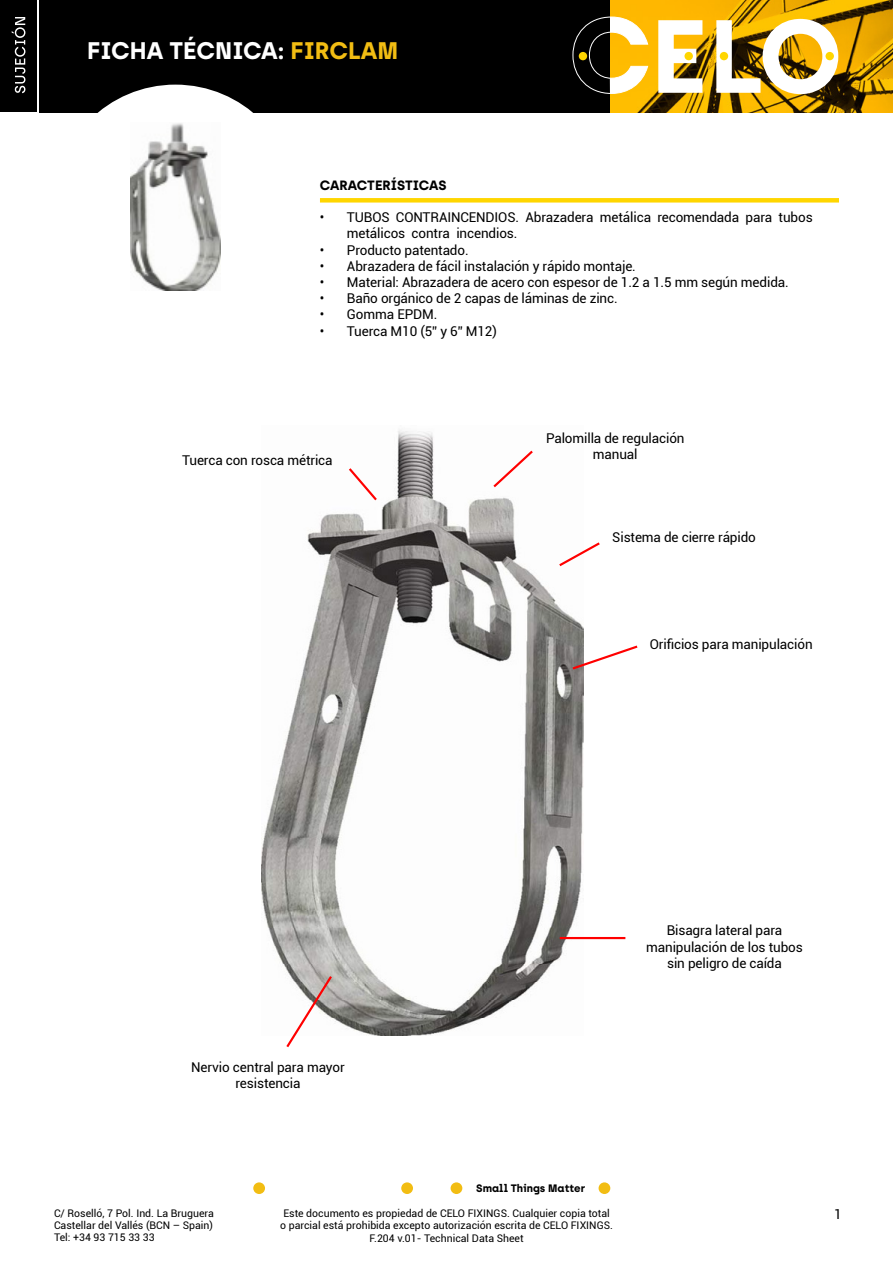
<style>
.page{position:relative;width:893px;height:1263px;background:#fff}
.page>*{position:absolute;margin:0;border:0;box-sizing:border-box;transform-origin:0 0}
.t1{font:700 24px "Archia";color:#fff}
.t2{font:13.5px/16.2px "Roboto";letter-spacing:-.01em;color:#000;text-align:center}
.t3{font:700 13.5px "Archia";color:#000}
.t4{font:700 10.8px "Archia";color:#000}
.t5{font:10.5px/12px "Roboto";color:#000;text-align:justify}
.s1{color:#f2bd13}
</style>
<div class="page">
<img style="left:610px;top:0;width:283px;height:113px">
<div style="left:39px;top:0;width:571px;height:113px;background:#000"></div>
<svg style="left:658px;top:20px;width:44px;height:73px"></svg>
<svg style="left:716px;top:19px;width:122px;height:75px"></svg>
<div style="left:720px;top:52px;width:8px;height:8px;background:#ffd600;border-radius:50%"></div>
<div style="left:825px;top:52px;width:9px;height:8px;background:#ffd600;border-radius:50%"></div>
<div style="left:684px;top:52px;width:9px;height:8px;background:#ffd600;border-radius:50%"></div>
<div style="left:54px;top:85px;width:243px;height:242px;background:#fff;border-radius:50%"></div>
<svg style="left:573px;top:17px;width:75px;height:77px"></svg>
<div style="left:320px;top:198px;width:519px;height:5px;background:#ffd600"></div>
<div style="left:0;top:0;width:37px;height:112px;background:#000"></div>
<svg style="left:12px;top:17px;width:13px;height:76px"></svg>
<div style="left:451px;top:1182px;width:11px;height:12px;background:#f2bd13;border-radius:50%"></div>
<div style="left:599px;top:1182px;width:11px;height:12px;background:#f2bd13;border-radius:50%"></div>
<div style="left:253px;top:1182px;width:12px;height:12px;background:#f2bd13;border-radius:50%"></div>
<div style="left:401px;top:1182px;width:12px;height:12px;background:#f2bd13;border-radius:50%"></div>
<img style="left:130px;top:123px;width:90px;height:167px">
<img style="left:261px;top:430px;width:323px;height:605px">
<hr style="left:560px;top:937px;width:65px;height:2px;background:#f00">
<svg style="left:284px;top:974px;width:50px;height:74px"></svg>
<svg style="left:570px;top:644px;width:68px;height:27px"></svg>
<svg style="left:557px;top:540px;width:43px;height:28px"></svg>
<svg style="left:491px;top:448px;width:44px;height:42px"></svg>
<svg style="left:347px;top:466px;width:32px;height:37px"></svg>
<h1 class="t1" style="left:87px;top:36px;width:312px">FICHA TÉCNICA: <span class="s1">FIRCLAM</span></h1>
<p class="t3" style="left:320px;top:177px;width:128px">CARACTERÍSTICAS</p>
<p class="t2" style="left:347px;top:209px;width:467px;text-align:left;text-indent:-27px">• TUBOS CONTRAINCENDIOS. Abrazadera metálica recomendada para tubos metálicos contra incendios.</p>
<p class="t2" style="left:320px;top:241px;width:150px">• Producto patentado.</p>
<p class="t2" style="left:320px;top:257px;width:317px">• Abrazadera de fácil instalación y rápido montaje.</p>
<p class="t2" style="left:320px;top:274px;width:470px">• Material: Abrazadera de acero con espesor de 1.2 a 1.5 mm según medida.</p>
<p class="t2" style="left:320px;top:290px;width:299px">• Baño orgánico de 2 capas de láminas de zinc.</p>
<p class="t2" style="left:320px;top:306px;width:119px">• Gomma EPDM.</p>
<p class="t2" style="left:320px;top:322px;width:178px">• Tuerca M10 (5” y 6” M12)</p>
<p class="t2" style="left:182px;top:452px;width:152px">Tuerca con rosca métrica</p>
<p class="t2" style="left:191px;top:1058px;width:155px">Nervio central para mayor resistencia</p>
<p class="t2" style="left:546px;top:429px;width:140px">Palomilla de regulación manual</p>
<p class="t2" style="left:612px;top:529px;width:145px">Sistema de cierre rápido</p>
<p class="t2" style="left:650px;top:636px;width:164px">Orificios para manipulación</p>
<p class="t2" style="left:646px;top:922px;width:158px">Bisagra lateral para manipulación de los tubos sin peligro de caída</p>
<p class="t4" style="left:476px;top:1181px;width:111px">Small Things Matter</p>
<p class="t5" style="left:280px;top:1206px;width:334px;line-height:12.6px;text-align:center">Este documento es propiedad de CELO FIXINGS. Cualquier copia total o parcial está prohibida excepto autorización escrita de CELO FIXINGS.<br>F.204 v.01- Technical Data Sheet</p>
<p class="t5" style="left:54px;top:1207px;width:162px">C/ Roselló, 7 Pol. Ind. La Bruguera Castellar del Vallés (BCN – Spain)<br>Tel: +34 93 715 33 33</p>
<p class="t2" style="left:834px;top:1206px;width:9px">1</p>
</div>
